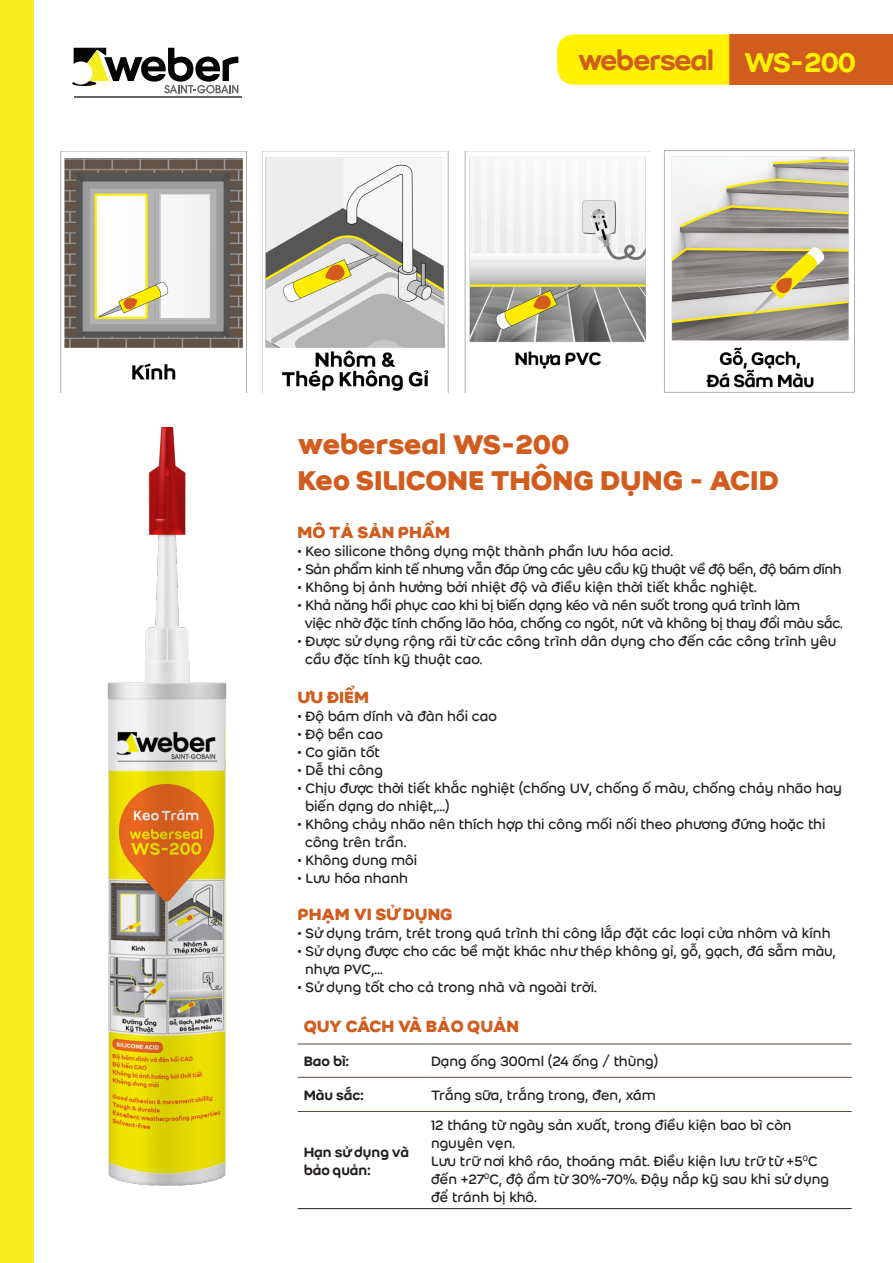
<style>
.page{position:relative;width:893px;height:1263px;background:#fff}
.page>*{position:absolute;margin:0;border:0;box-sizing:border-box;transform-origin:0 0}
.t1{font:700 30px "Weber";color:#d15c1d}
.t2{font:30px "Weber Name";color:#d05c1d}
.t3{font:30px "Weber Name";color:#fff101}
.t4{font:700 18px "Weber";color:#d15c1d}
.t5{font:15px/18px "Weber";color:#231f20}
.t6{font:15px "Weber";letter-spacing:-.02em;color:#231f20}
.t7{font:15px "Weber";letter-spacing:-.03em;color:#231f20}
.t8{font:500 15px "Weber";color:#231f20}
</style>
<div class="page">
<div style="left:0;top:0;width:33px;height:1263px;background:#f7ee22"></div>
<svg style="left:72px;top:47px;width:170px;height:51px"></svg>
<hr style="left:298px;top:1043px;width:127px;height:1px;background:#5a4c40">
<hr style="left:425px;top:1043px;width:427px;height:1px;background:#5a4c40">
<hr style="left:298px;top:1077px;width:127px;height:1px;background:#5a4c40">
<hr style="left:425px;top:1077px;width:427px;height:1px;background:#5a4c40">
<hr style="left:298px;top:1111px;width:127px;height:1px;background:#5a4c40">
<hr style="left:425px;top:1111px;width:427px;height:1px;background:#5a4c40">
<hr style="left:298px;top:1208px;width:127px;height:1px;background:#231f20">
<hr style="left:425px;top:1208px;width:427px;height:1px;background:#231f20">
<img style="left:107px;top:427px;width:120px;height:759px">
<div style="left:729px;top:34px;width:164px;height:51px;background:#d05c1d"></div>
<div style="left:557px;top:34px;width:172px;height:51px;background:#fff101"></div>
<img style="left:61px;top:151px;width:185px;height:242px">
<img style="left:262px;top:151px;width:186px;height:242px">
<img style="left:664px;top:150px;width:191px;height:243px">
<img style="left:465px;top:151px;width:185px;height:242px">
<p class="t2" style="left:578px;top:37px;width:136px">WEBERSEAL</p>
<p class="t3" style="left:744px;top:40px;width:112px">WS-200</p>
<p class="t1" style="left:298px;top:422px;width:273px">weberseal WS-200</p>
<p class="t1" style="left:298px;top:458px;width:483px">Keo SILICONE THÔNG DỤNG - ACID</p>
<p class="t4" style="left:298px;top:519px;width:154px">MÔ TẢ SẢN PHẨM</p>
<p class="t5" style="left:298px;top:542px;width:377px">• Keo silicone thông dụng một thành phần lưu hóa acid.</p>
<p class="t7" style="left:298px;top:559px;width:546px">• Sản phẩm kinh tế nhưng vẫn đáp ứng các yêu cầu kỹ thuật về độ bền, độ bám dính</p>
<p class="t5" style="left:298px;top:578px;width:460px">• Không bị ảnh hưởng bởi nhiệt độ và điều kiện thời tiết khắc nghiệt.</p>
<p class="t6" style="left:298px;top:595px;width:504px">• Khả năng hồi phục cao khi bị biến dạng kéo và nén suốt trong quá trình làm</p>
<p class="t6" style="left:304px;top:613px;width:540px">việc nhờ đặc tính chống lão hóa, chống co ngót, nứt và không bị thay đổi màu sắc.</p>
<p class="t5" style="left:305px;top:632px;width:533px;text-indent:-7px">• Được sử dụng rộng rãi từ các công trình dân dụng cho đến các công trình yêu cầu đặc tính kỹ thuật cao.</p>
<p class="t4" style="left:298px;top:684px;width:73px">ƯU ĐIỂM</p>
<p class="t5" style="left:298px;top:707px;width:201px">• Độ bám dính và đàn hồi cao</p>
<p class="t5" style="left:298px;top:725px;width:87px">• Độ bền cao</p>
<p class="t5" style="left:298px;top:743px;width:84px">• Co giãn tốt</p>
<p class="t5" style="left:298px;top:761px;width:87px">• Dễ thi công</p>
<p class="t5" style="left:298px;top:779px;width:546px">• Chịu được thời tiết khắc nghiệt (chống UV, chống ố màu, chống chảy nhão hay</p>
<p class="t5" style="left:305px;top:797px;width:146px">biến dạng do nhiệt,…)</p>
<p class="t5" style="left:298px;top:815px;width:530px">• Không chảy nhão nên thích hợp thi công mối nối theo phương đứng hoặc thi</p>
<p class="t5" style="left:305px;top:833px;width:103px">công trên trần.</p>
<p class="t5" style="left:298px;top:851px;width:121px">• Không dung môi</p>
<p class="t5" style="left:298px;top:869px;width:112px">• Lưu hóa nhanh</p>
<p class="t4" style="left:298px;top:901px;width:157px">PHẠM VI SỬ DỤNG</p>
<p class="t5" style="left:298px;top:924px;width:535px">• Sử dụng trám, trét trong quá trình thi công lắp đặt các loại cửa nhôm và kính</p>
<p class="t5" style="left:298px;top:942px;width:540px">• Sử dụng được cho các bề mặt khác như thép không gỉ, gỗ, gạch, đá sẫm màu,</p>
<p class="t5" style="left:305px;top:960px;width:79px">nhựa PVC,…</p>
<p class="t5" style="left:298px;top:978px;width:301px">• Sử dụng tốt cho cả trong nhà và ngoài trời.</p>
<p class="t4" style="left:304px;top:1012px;width:217px">QUY CÁCH VÀ BẢO QUẢN</p>
<p class="t8" style="left:304px;top:1050px;width:47px">Bao bì:</p>
<p class="t5" style="left:431px;top:1052px;width:229px">Dạng ống 300ml (24 ống / thùng)</p>
<p class="t8" style="left:304px;top:1084px;width:61px">Màu sắc:</p>
<p class="t5" style="left:431px;top:1086px;width:226px">Trắng sữa, trắng trong, đen, xám</p>
<p class="t8" style="left:304px;top:1141px;width:107px">Hạn sử dụng và</p>
<p class="t8" style="left:304px;top:1159px;width:68px">bảo quản:</p>
<p class="t5" style="left:431px;top:1115px;width:362px">12 tháng từ ngày sản xuất, trong điều kiện bao bì còn nguyên vẹn.</p>
<p class="t5" style="left:431px;top:1151px;width:400px">Lưu trữ nơi khô ráo, thoáng mát. Điều kiện lưu trữ từ +5<sup>0</sup>C đến +27<sup>0</sup>C, độ ẩm từ 30%-70%. Đậy nắp kỹ sau khi sử dụng để tránh bị khô.</p>
</div>
